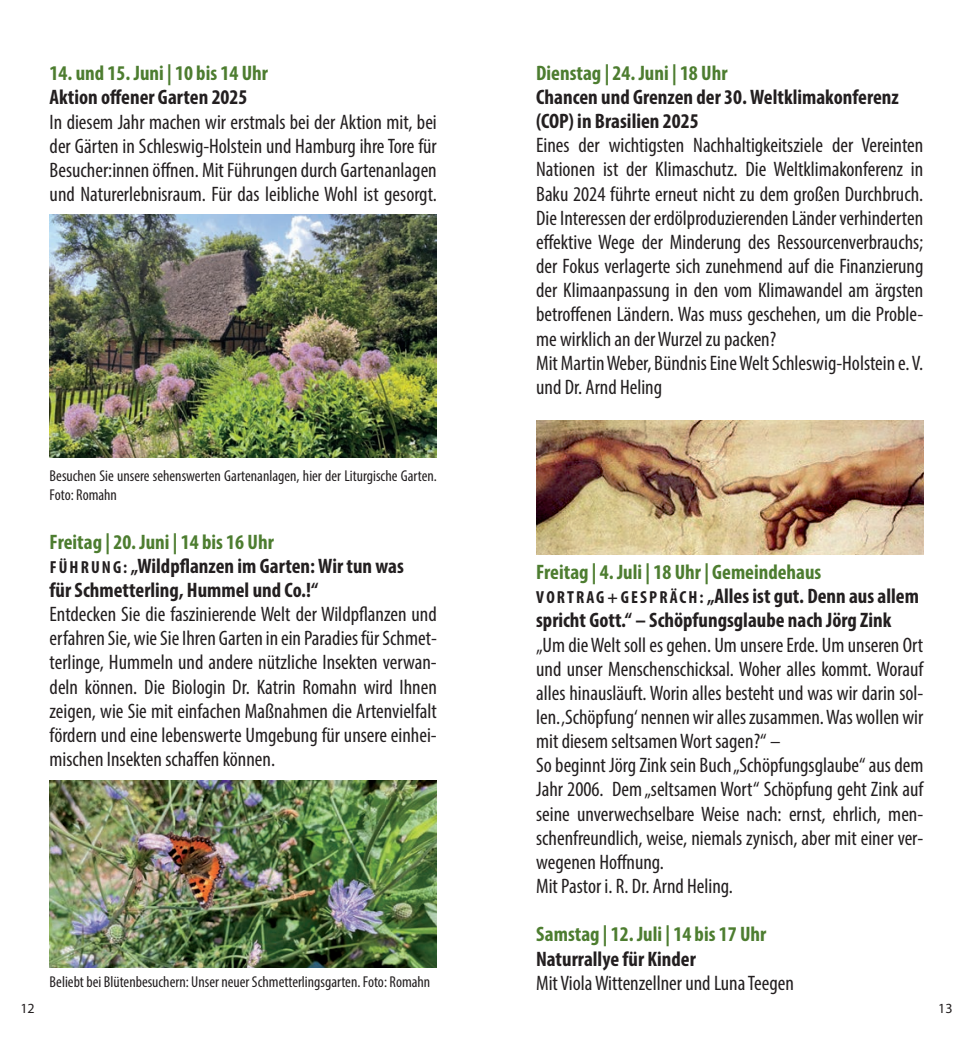
<style>
.page{position:relative;width:973px;height:1042px;background:#fff}
.page>*{position:absolute;margin:0;border:0;box-sizing:border-box;transform-origin:0 0}
.t1{font:condensed 21px/24.2px "Myriad Pro";color:#231f20;text-align:justify}
.t2{font:700 condensed 21px/24.2px "Myriad Pro";color:#231f20}
.t3{font:700 condensed 21px "Myriad Pro";color:#4d7d30}
.t4{font:condensed 15.75px/19.2px "Myriad Pro";color:#231f20}
.t5{font:14px "Myriad Pro";color:#231f20}
.s1{color:#4d7d30}
.s2{font-size:17.5px}
</style>
<div class="page">
<img style="left:50px;top:215px;width:387px;height:243px">
<img style="left:50px;top:780px;width:387px;height:187px">
<img style="left:536px;top:420px;width:387px;height:134px">
<p class="t3" style="left:50px;top:60px;width:220px">14. und 15. Juni | 10 bis 14 Uhr</p>
<p class="t2" style="left:50px;top:85px;width:199px">Aktion offener Garten 2025</p>
<p class="t1" style="left:50px;top:109px;width:388px">In diesem Jahr machen wir erstmals bei der Aktion mit, bei der Gärten in Schleswig-Holstein und Hamburg ihre Tore für Besucher:innen öffnen. Mit Führungen durch Gartenanlagen und Naturerlebnisraum. Für das leibliche Wohl ist gesorgt.</p>
<p class="t4" style="left:50px;top:466px;width:388px">Besuchen Sie unsere sehenswerten Gartenanlagen, hier der Liturgische Garten.<br>Foto: Romahn</p>
<p class="t2" style="left:50px;top:529px;width:356px"><span class="s1">Freitag | 20. Juni | 14 bis 16 Uhr<br></span><span class="s2">FÜHRUNG:</span> „Wildpflanzen im Garten: Wir tun was für Schmetterling, Hummel und Co.!“</p>
<p class="t1" style="left:50px;top:602px;width:389px">Entdecken Sie die faszinierende Welt der Wildpflanzen und erfahren Sie, wie Sie Ihren Garten in ein Paradies für Schmet&shy;terlinge, Hummeln und andere nützliche Insekten verwan&shy;deln können. Die Biologin Dr. Katrin Romahn wird Ihnen zeigen, wie Sie mit einfachen Maßnahmen die Artenvielfalt fördern und eine lebenswerte Umgebung für unsere einhei&shy;mischen Insekten schaffen können.</p>
<p class="t4" style="left:50px;top:971px;width:382px">Beliebt bei Blütenbesuchern: Unser neuer Schmetterlingsgarten. Foto: Romahn</p>
<p class="t3" style="left:536px;top:60px;width:193px">Dienstag | 24. Juni | 18 Uhr</p>
<p class="t2" style="left:536px;top:84px;width:364px">Chancen und Grenzen der 30. Weltklimakonferenz (COP) in Brasilien 2025</p>
<p class="t1" style="left:536px;top:133px;width:388px;text-align:left">Eines der wichtigsten Nachhaltigkeitsziele der Vereinten Nationen ist der Klimaschutz. Die Weltklimakonferenz in Baku 2024 führte erneut nicht zu dem großen Durchbruch.<br>Die Interessen der erdölproduzierenden Länder verhinderten effektive Wege der Minderung des Ressourcenverbrauchs; der Fokus verlagerte sich zunehmend auf die Finanzierung der Klimaanpassung in den vom Klimawandel am ärgsten betroffenen Ländern. Was muss geschehen, um die Proble&shy;me wirklich an der Wurzel zu packen?<br>Mit Martin Weber, Bündnis Eine Welt Schleswig-Holstein e. V. und Dr. Arnd Heling</p>
<p class="t2" style="left:536px;top:559px;width:384px"><span class="s1">Freitag | 4. Juli | 18 Uhr | Gemeindehaus<br></span><span class="s2">VORTRAG + GESPRÄCH:</span> „Alles ist gut. Denn aus allem spricht Gott.“ – Schöpfungsglaube nach Jörg Zink</p>
<p class="t1" style="left:536px;top:632px;width:388px;text-align:left">„Um die Welt soll es gehen. Um unsere Erde. Um unseren Ort und unser Menschenschicksal. Woher alles kommt. Worauf alles hinausläuft. Worin alles besteht und was wir darin sol&shy;len. ‚Schöpfung‘ nennen wir alles zusammen. Was wollen wir mit diesem seltsamen Wort sagen?“ –<br>So beginnt Jörg Zink sein Buch „Schöpfungsglaube“ aus dem Jahr 2006. Dem „seltsamen Wort“ Schöpfung geht Zink auf seine unverwechselbare Weise nach: ernst, ehrlich, men&shy;schenfreundlich, weise, niemals zynisch, aber mit einer ver&shy;wegenen Hoffnung.<br>Mit Pastor i. R. Dr. Arnd Heling.</p>
<p class="t3" style="left:536px;top:921px;width:232px">Samstag | 12. Juli | 14 bis 17 Uhr</p>
<p class="t2" style="left:536px;top:946px;width:161px">Naturrallye für Kinder</p>
<p class="t1" style="left:536px;top:970px;width:259px">Mit Viola Wittenzellner und Luna Teegen</p>
<p class="t5" style="left:20px;top:999px;width:16px">12</p>
<p class="t5" style="left:938px;top:999px;width:16px">13</p>
</div>
